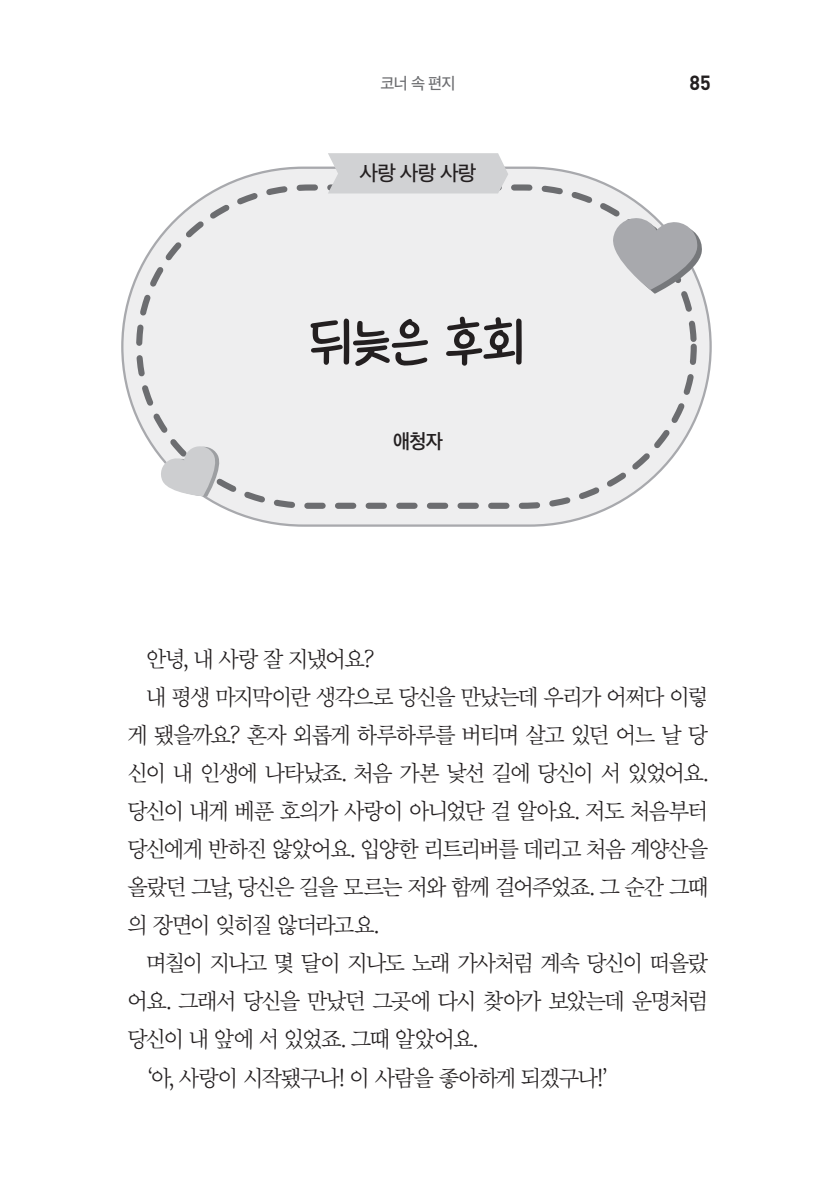
<style>
.page{position:relative;width:817px;height:1200px;background:#fff}
.page>*{position:absolute;margin:0;border:0;box-sizing:border-box;transform-origin:0 0}
.t1{font:56.25px "Rix Merry Font M";color:#231f20}
.편지-본문{font:22.5px/38px "SD Myeongjo Neoa b Lt";letter-spacing:-.075em;color:#231f20;text-align:justify}
.t2{font:20.25px "SD Gothic Neoa e Md";color:#231f20}
.t3{font:700 20.25px "DINOT";color:#231f20}
.편지-독자명{font:19.12px "SD Gothic Neoa f Sm";color:#231f20}
.t4{font:15.75px "SD Gothic Neoa e Md";color:#6c6d70}
</style>
<div class="page">
<svg style="left:121px;top:166px;width:591px;height:361px"></svg>
<svg style="left:133px;top:181px;width:566px;height:331px"></svg>
<svg style="left:611px;top:217px;width:92px;height:77px"></svg>
<svg style="left:159px;top:444px;width:65px;height:52px"></svg>
<div style="left:328px;top:153px;width:180px;height:40px;background:#d1d2d4"></div>
<p class="t4" style="left:380px;top:75px;width:77px">코너 속 편지</p>
<p class="t3" style="left:689px;top:67px;width:23px">85</p>
<p class="t2" style="left:359px;top:163px;width:118px">사랑 사랑 사랑</p>
<p class="t1" style="left:309px;top:314px;width:218px">뒤늦은 후회</p>
<p class="편지-독자명" style="left:393px;top:431px;width:51px">애청자</p>
<p class="편지-본문" style="left:146px;top:641px;width:230px">안녕, 내 사랑 잘 지냈어요?</p>
<p class="편지-본문" style="left:128px;top:679px;width:582px;text-indent:18px">내 평생 마지막이란 생각으로 당신을 만났는데 우리가 어쩌다 이렇 게 됐을까요? 혼자 외롭게 하루하루를 버티며 살고 있던 어느 날 당 신이 내 인생에 나타났죠. 처음 가본 낯선 길에 당신이 서 있었어요. 당신이 내게 베푼 호의가 사랑이 아니었단 걸 알아요. 저도 처음부터 당신에게 반하진 않았어요. 입양한 리트리버를 데리고 처음 계양산을 올랐던 그날, 당신은 길을 모르는 저와 함께 걸어주었죠. 그 순간 그때 의 장면이 잊히질 않더라고요.</p>
<p class="편지-본문" style="left:128px;top:945px;width:582px;text-indent:18px">며칠이 지나고 몇 달이 지나도 노래 가사처럼 계속 당신이 떠올랐 어요. 그래서 당신을 만났던 그곳에 다시 찾아가 보았는데 운명처럼 당신이 내 앞에 서 있었죠. 그때 알았어요.</p>
<p class="편지-본문" style="left:146px;top:1059px;width:464px">‘아, 사랑이 시작됐구나! 이 사람을 좋아하게 되겠구나!’</p>
</div>
